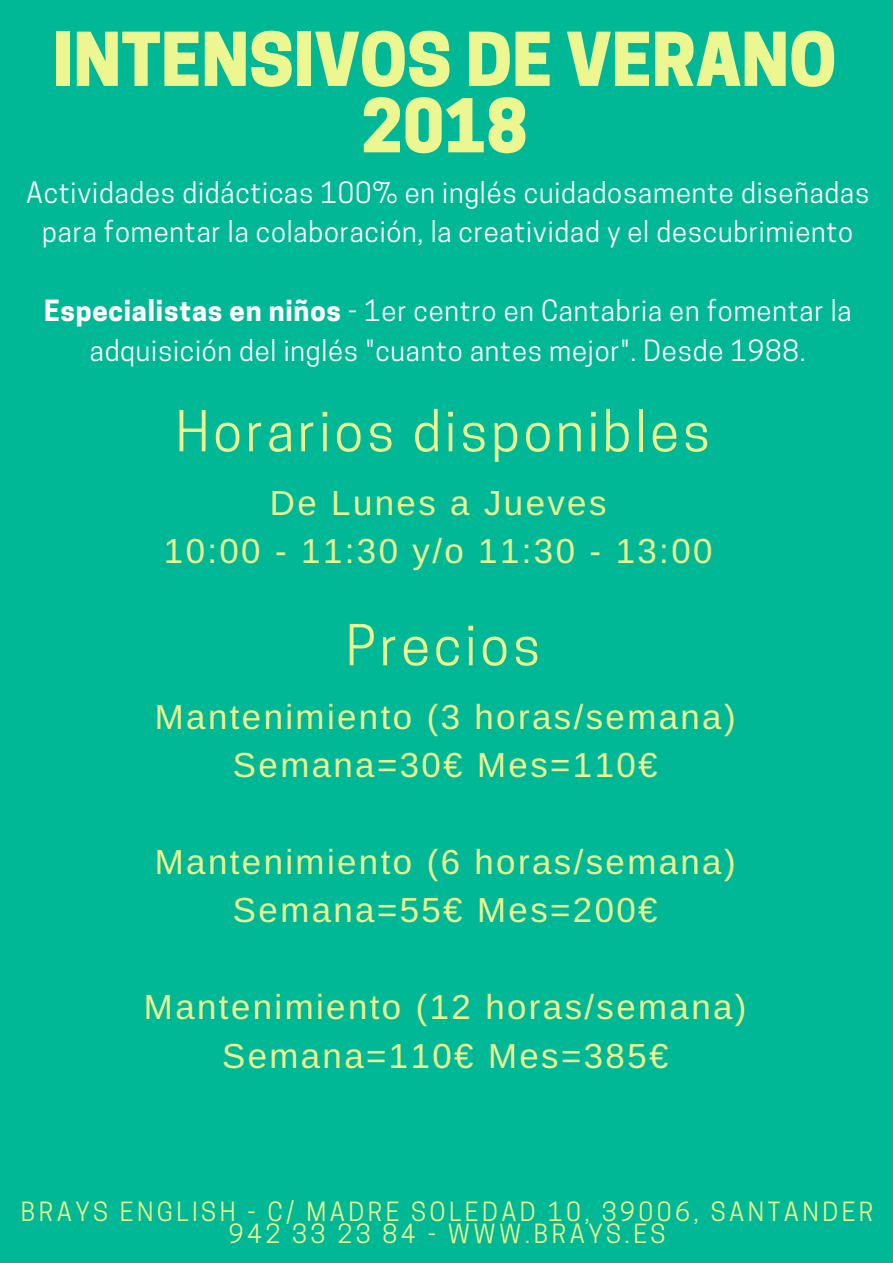
<style>
.page{position:relative;width:893px;height:1263px;background:#00b796}
.page>*{position:absolute;margin:0;border:0;box-sizing:border-box;transform-origin:0 0}
.t1{font:800 69.6px/66.4px "Cooper Hewitt";color:#ecf791;text-align:center}
.t2{font:52.95px "Cooper Hewitt";letter-spacing:.07em;color:#ecf791}
.t3{font:34.8px/48.4px "Arimo";letter-spacing:.07em;color:#ecf791;text-align:center}
.t4{font:27.45px/39.5px "Cooper Hewitt";letter-spacing:.03em;color:#fff;text-align:center}
.t5{font:24.9px/22.5px "Cooper Hewitt";letter-spacing:.14em;color:#ecf791;text-align:center}
.s1{font-weight:700}
</style>
<div class="page">
<h1 class="t1" style="left:52px;top:35px;width:785px">INTENSIVOS DE VERANO<br>2018</h1>
<p class="t4" style="left:26px;top:176px;width:845px">Actividades didácticas 100% en inglés cuidadosamente diseñadas para fomentar la colaboración, la creatividad y el descubrimiento</p>
<p class="t4" style="left:44px;top:295px;width:809px"><span class="s1">Especialistas en niños</span> - 1er centro en Cantabria en fomentar la adquisición del inglés "cuanto antes mejor". Desde 1988.</p>
<h2 class="t2" style="left:176px;top:412px;width:536px">Horarios disponibles</h2>
<p class="t3" style="left:164px;top:478px;width:550px">De Lunes a Jueves<br>10:00 - 11:30 y/o 11:30 - 13:00</p>
<h2 class="t2" style="left:346px;top:625px;width:196px">Precios</h2>
<p class="t3" style="left:155px;top:692px;width:582px">Mantenimiento (3 horas/semana)<br>Semana=30€ Mes=110€</p>
<p class="t3" style="left:155px;top:837px;width:582px">Mantenimiento (6 horas/semana)<br>Semana=55€ Mes=200€</p>
<p class="t3" style="left:144px;top:983px;width:604px">Mantenimiento (12 horas/semana)<br>Semana=110€ Mes=385€</p>
<p class="t5" style="left:21px;top:1203px;width:854px">BRAYS ENGLISH - C/ MADRE SOLEDAD 10, 39006, SANTANDER<br>942 33 23 84 - WWW.BRAYS.ES</p>
</div>
